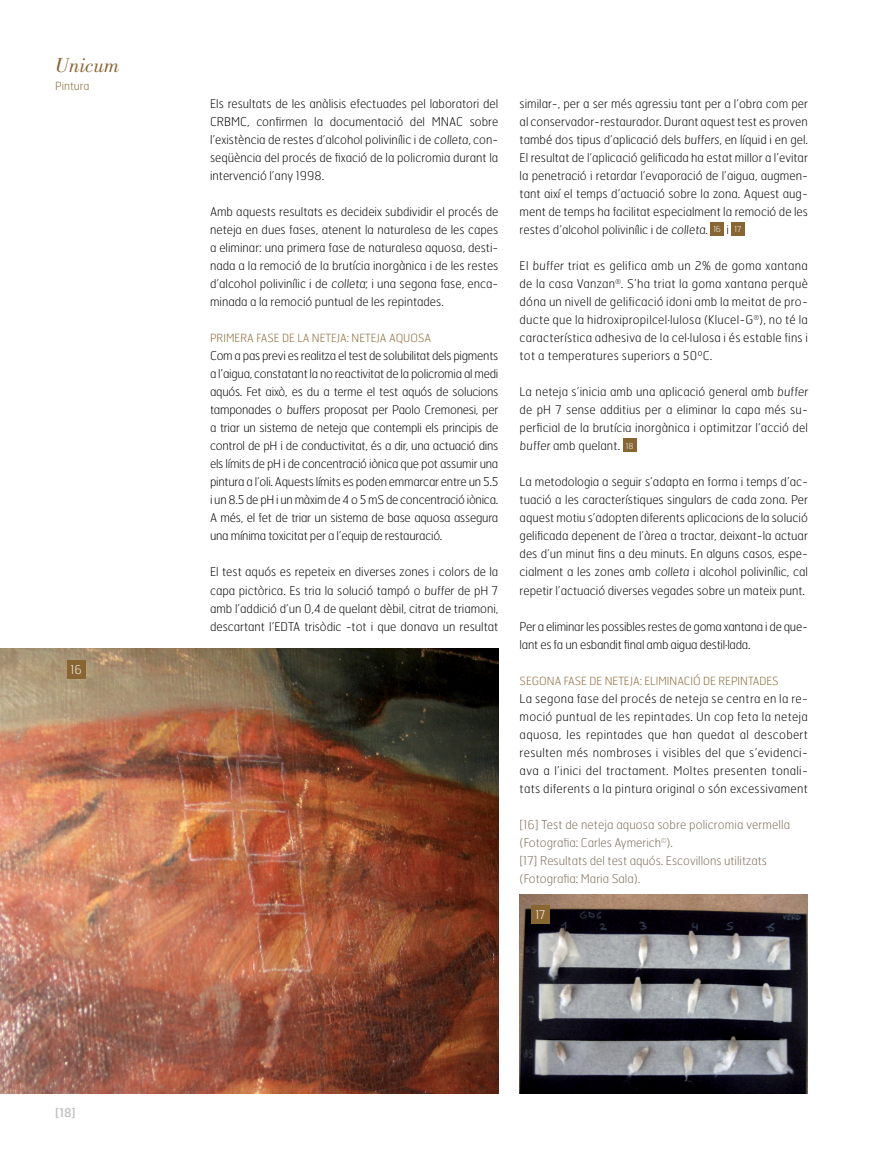
<style>
.page{position:relative;width:893px;height:1149px;background:#fff}
.page>*{position:absolute;margin:0;border:0;box-sizing:border-box;transform-origin:0 0}
.t1{font:italic 21px "Bodoni Std";color:#896532}
.t2{font:100 12px/18px "Hermes";color:#000;text-align:justify}
.t3{font:100 12px/18px "Hermes";color:#7c6a55}
.t4{font:100 12px/18px "Hermes";letter-spacing:-.02em;color:#000}
.t5{font:12px "Hermes";color:#bcbec0}
.t6{font:100 12px "Hermes";color:#fff}
.t7{font:100 11.25px "Hermes";color:#896532}
</style>
<div class="page">
<div style="left:711px;top:222px;width:13px;height:14px;background:#896532"></div>
<div style="left:731px;top:222px;width:14px;height:14px;background:#896532"></div>
<div style="left:623px;top:438px;width:13px;height:14px;background:#896532"></div>
<img style="left:0;top:648px;width:498px;height:445px">
<img style="left:520px;top:894px;width:288px;height:199px">
<div style="left:67px;top:660px;width:18px;height:18px;background:#896532"></div>
<div style="left:531px;top:905px;width:19px;height:18px;background:#896532"></div>
<h1 class="t1" style="left:55px;top:53px;width:66px">Unicum</h1>
<p class="t7" style="left:55px;top:79px;width:36px">Pintura</p>
<p class="t6" style="left:71px;top:661px;width:13px">16</p>
<p class="t5" style="left:55px;top:1104px;width:22px">[18]</p>
<p class="t2" style="left:210px;top:94px;width:290px">Els resultats de les anàlisis efectuades pel laboratori del CRBMC, confirmen la documentació del MNAC sobre l’existència de restes d’alcohol polivinílic i de colleta, con&shy;seqüència del procés de fixació de la policromia durant la intervenció l’any 1998.</p>
<p class="t2" style="left:210px;top:202px;width:290px">Amb aquests resultats es decideix subdividir el procés de neteja en dues fases, atenent la naturalesa de les capes a eliminar: una primera fase de naturalesa aquosa, desti&shy;nada a la remoció de la brutícia inorgànica i de les restes d’alcohol polivinílic i de colleta; i una segona fase, enca&shy;minada a la remoció puntual de les repintades.</p>
<p class="t7" style="left:210px;top:331px;width:14px">Primera</p>
<p class="t7" style="left:256px;top:331px;width:7px">fase</p>
<p class="t7" style="left:282px;top:331px;width:37px">delaneteja</p>
<p class="t7" style="left:347px;top:331px;width:12px">: neteja</p>
<p class="t7" style="left:389px;top:331px;width:22px">aquosa</p>
<p class="t2" style="left:210px;top:346px;width:290px">Com a pas previ es realitza el test de solubilitat dels pigments a l’aigua, constatant la no reactivitat de la policromia al medi aquós. Fet això, es du a terme el test aquós de solucions tamponades o buffers proposat per Paolo Cremonesi, per a triar un sistema de neteja que contempli els principis de control de pH i de conductivitat, és a dir, una actuació dins els límits de pH i de concentració iònica que pot assumir una pintura a l’oli. Aquests límits es poden emmarcar entre un 5.5 i un 8.5 de pH i un màxim de 4 o 5 mS de concentració iònica.<br>A més, el fet de triar un sistema de base aquosa assegura una mínima toxicitat per a l’equip de restauració.</p>
<p class="t2" style="left:210px;top:562px;width:290px">El test aquós es repeteix en diverses zones i colors de la capa pictòrica. Es tria la solució tampó o buffer de pH 7 amb l’addició d’un 0,4 de quelant dèbil, citrat de triamoni, descartant l’EDTA trisòdic -tot i que donava un resultat</p>
<p class="t2" style="left:520px;top:94px;width:290px">similar-, per a ser més agressiu tant per a l’obra com per al conservador-restaurador. Durant aquest test es proven també dos tipus d’aplicació dels buffers, en líquid i en gel.<br>El resultat de l’aplicació gelificada ha estat millor a l’evitar la penetració i retardar l’evaporació de l’aigua, augmen&shy;tant així el temps d’actuació sobre la zona. Aquest aug&shy;ment de temps ha facilitat especialment la remoció de les restes d’alcohol polivinílic i de colleta. <sup>16</sup> i <sup>17</sup></p>
<p class="t2" style="left:520px;top:256px;width:290px">El buffer triat es gelifica amb un 2% de goma xantana de la casa Vanzan<sup>®</sup>. S’ha triat la goma xantana perquè dóna un nivell de gelificació idoni amb la meitat de pro&shy;ducte que la hidroxipropilcel·lulosa (Klucel-G<sup>®</sup>), no té la característica adhesiva de la cel·lulosa i és estable fins i tot a temperatures superiors a 50ºC.</p>
<p class="t2" style="left:520px;top:382px;width:291px">La neteja s’inicia amb una aplicació general amb buffer de pH 7 sense additius per a eliminar la capa més su&shy;perficial de la brutícia inorgànica i optimitzar l’acció del buffer amb quelant. <sup>18</sup></p>
<p class="t2" style="left:520px;top:472px;width:290px">La metodologia a seguir s’adapta en forma i temps d’ac&shy;tuació a les característiques singulars de cada zona. Per aquest motiu s’adopten diferents aplicacions de la solució gelificada depenent de l’àrea a tractar, deixant-la actuar des d’un minut fins a deu minuts. En alguns casos, espe&shy;cialment a les zones amb colleta i alcohol polivinílic, cal repetir l’actuació diverses vegades sobre un mateix punt.</p>
<p class="t4" style="left:520px;top:616px;width:290px">Per a eliminar les possibles restes de goma xantana i de que&shy;lant es fa un esbandit final amb aigua destil·lada.</p>
<p class="t7" style="left:520px;top:673px;width:15px">Segona</p>
<p class="t7" style="left:564px;top:673px;width:7px">fase</p>
<p class="t7" style="left:589px;top:673px;width:22px">de neteja</p>
<p class="t7" style="left:640px;top:673px;width:12px">: eliminació</p>
<p class="t7" style="left:703px;top:673px;width:23px">de repintades</p>
<p class="t2" style="left:520px;top:688px;width:290px">La segona fase del procés de neteja se centra en la re&shy;moció puntual de les repintades. Un cop feta la neteja aquosa, les repintades que han quedat al descobert resulten més nombroses i visibles del que s’evidenci&shy;ava a l’inici del tractament. Moltes presenten tonali&shy;tats diferents a la pintura original o són excessivament</p>
<p class="t3" style="left:520px;top:814px;width:272px">[16] Test de neteja aquosa sobre policromia vermella (Fotografia: Carles Aymerich<sup>©</sup>).<br>[17] Resultats del test aquós. Escovillons utilitzats (Fotografia: Maria Sala).</p>
<p class="t6" style="left:535px;top:907px;width:12px">17</p>
</div>
